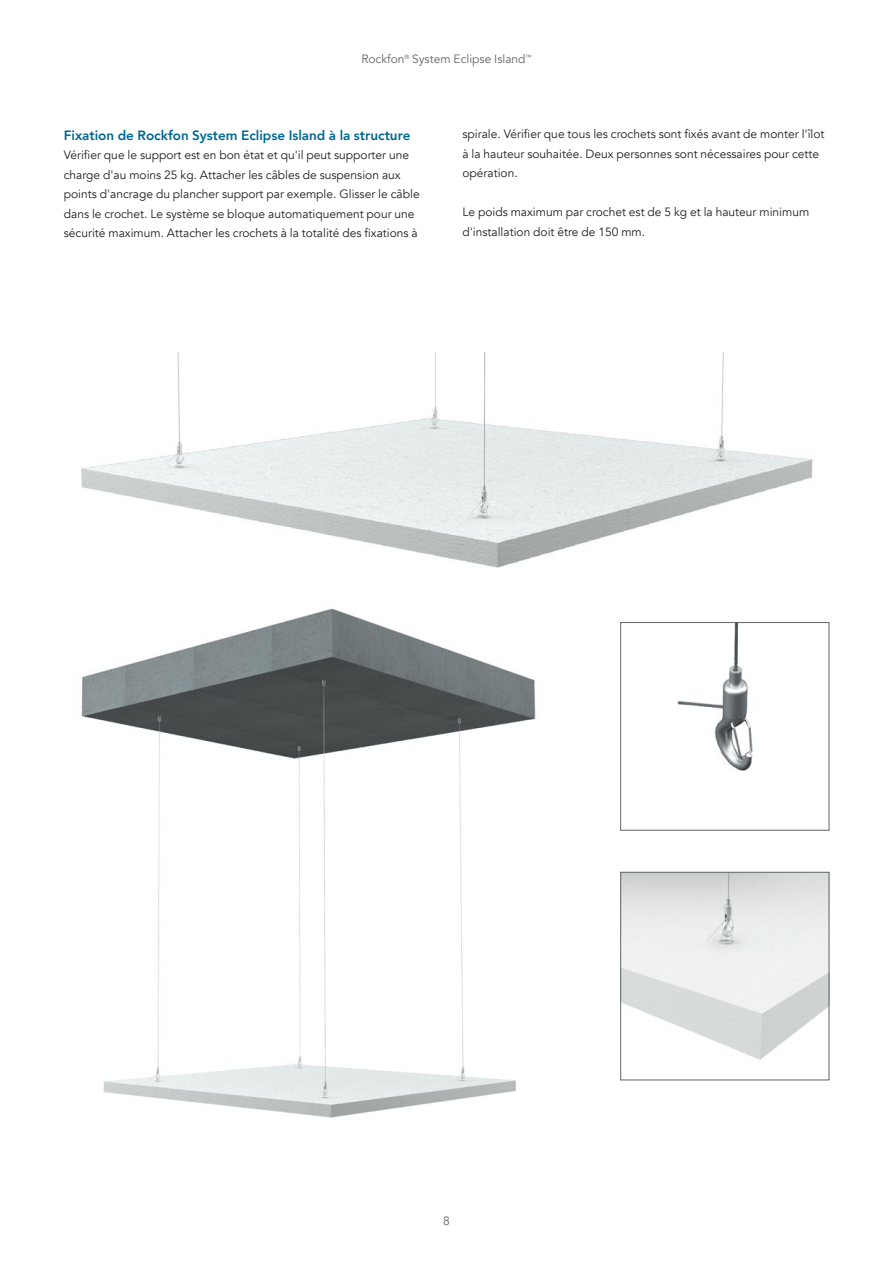
<style>
.page{position:relative;width:893px;height:1263px;background:#fff}
.page>*{position:absolute;margin:0;border:0;box-sizing:border-box;transform-origin:0 0}
.t1{font:800 13.5px "Avenir";color:#006893}
.t2{font:12px/19.5px "Avenir";color:#231f20}
.t3{font:12px "Avenir";color:#636466}
</style>
<div class="page">
<img style="left:81px;top:352px;width:732px;height:216px">
<img style="left:81px;top:608px;width:455px;height:510px">
<img style="left:677px;top:624px;width:76px;height:147px">
<div style="left:620px;top:622px;width:209px;height:208px;border:1px solid #636466"></div>
<img style="left:622px;top:874px;width:205px;height:186px">
<div style="left:620px;top:872px;width:209px;height:208px;border:1px solid #636466"></div>
<p class="t3" style="left:361px;top:52px;width:172px">Rockfon<sup>®</sup> System Eclipse Island<sup>™</sup></p>
<p class="t1" style="left:64px;top:124px;width:348px">Fixation de Rockfon System Eclipse Island à la structure</p>
<p class="t2" style="left:64px;top:146px;width:357px">Vérifier que le support est en bon état et qu'il peut supporter une charge d'au moins 25 kg. Attacher les câbles de suspension aux points d'ancrage du plancher support par exemple. Glisser le câble dans le crochet. Le système se bloque automatiquement pour une sécurité maximum. Attacher les crochets à la totalité des fixations à</p>
<p class="t2" style="left:462px;top:125px;width:364px">spirale. Vérifier que tous les crochets sont fixés avant de monter l'îlot à la hauteur souhaitée. Deux personnes sont nécessaires pour cette opération.</p>
<p class="t2" style="left:462px;top:203px;width:348px">Le poids maximum par crochet est de 5 kg et la hauteur minimum d'installation doit être de 150 mm.</p>
<p class="t3" style="left:443px;top:1213px;width:8px">8</p>
</div>
